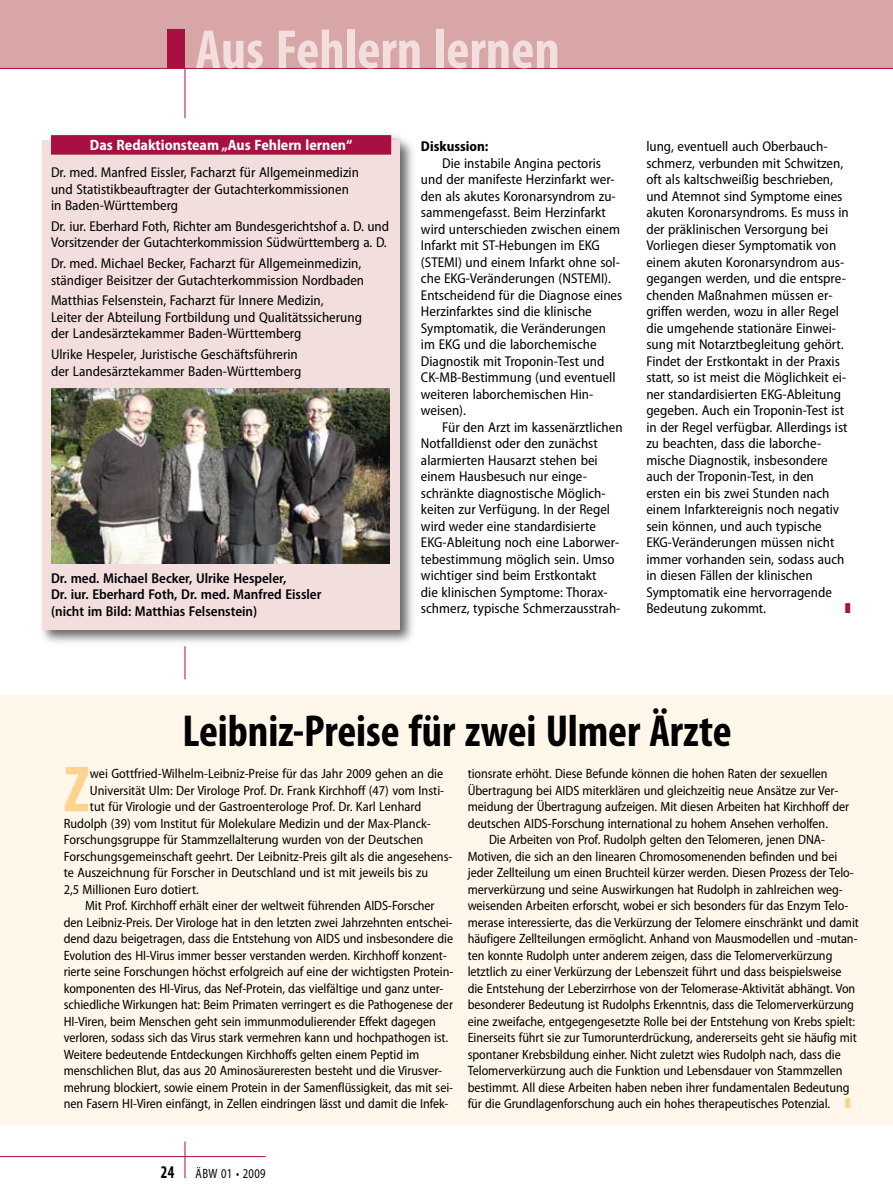
<style>
.page{position:relative;width:893px;height:1191px;background:#fff}
.page>*{position:absolute;margin:0;border:0;box-sizing:border-box;transform-origin:0 0}
.t1{font:700 condensed 66px "Myriad Pro";color:#fdd48f}
.t2{font:700 condensed 55.5px "Myriad Pro";color:#f1dedd}
.t3{font:700 condensed 45px "Myriad Pro";letter-spacing:-.005em;color:#000}
.t4{font:700 semi-condensed 15px "Myriad Pro";color:#fff}
.t5{font:semi-condensed 14.25px/16.5px "Myriad Pro";color:#000}
.t6{font:600 semi-condensed 14.25px/16.5px "Myriad Pro";color:#000}
.t7{font:700 semi-condensed 14.25px "Myriad Pro";color:#000}
.t8{font:14.25px "Zapf Dingbats Std";color:#a81042;scale:.5 1}
.t9{font:semi-condensed 13.5px "Myriad Pro";letter-spacing:-.005em;color:#000}
.t10{font:semi-condensed 13.5px "Myriad Pro";letter-spacing:.03em;color:#000;scale:.85 1}
.s1{color:#fdd48f}
.s2{font-weight:700;font-stretch:condensed;font-size:18px}
</style>
<div class="page">
<div style="left:0;top:696px;width:893px;height:429px;background:#fff7e9"></div>
<hr style="left:185px;top:1141px;width:1px;height:37px;background:#a81042">
<hr style="left:185px;top:646px;width:1px;height:33px;background:#a81042">
<hr style="left:185px;top:30px;width:1px;height:88px;background:#a81042">
<div style="left:0;top:0;width:893px;height:68px;background:#d9a6a7"></div>
<div style="left:168px;top:30px;width:17px;height:38px;background:#a81042"></div>
<hr style="left:0;top:68px;width:893px;height:1px;background:#a81042">
<hr style="left:0;top:1156px;width:266px;height:1px;background:#a81042">
<div style="left:39px;top:131px;width:378px;height:515px;background:#000;opacity:.6"></div>
<div style="left:43px;top:140px;width:357px;height:490px;background:#f1dedd"></div>
<div style="left:51px;top:135px;width:340px;height:20px;background:#a81042"></div>
<img style="left:51px;top:389px;width:338px;height:175px">
<h2 class="t2" style="left:196px;top:15px;width:366px">Aus Fehlern lernen</h2>
<p class="t4" style="left:90px;top:137px;width:264px">Das Redaktionsteam „Aus Fehlern lernen“</p>
<p class="t5" style="left:51px;top:164px;width:309px">Dr. med. Manfred Eissler, Facharzt für Allgemeinmedizin und Statistikbeauftragter der Gutachterkommissionen in Baden-Württemberg</p>
<p class="t5" style="left:51px;top:218px;width:340px">Dr. iur. Eberhard Foth, Richter am Bundesgerichtshof a. D. und<br>Vorsitzender der Gutachterkommission Südwürttemberg a. D.</p>
<p class="t5" style="left:51px;top:255px;width:315px">Dr. med. Michael Becker, Facharzt für Allgemeinmedizin, ständiger Beisitzer der Gutachterkommission Nordbaden</p>
<p class="t5" style="left:51px;top:293px;width:312px">Matthias Felsenstein, Facharzt für Innere Medizin,<br>Leiter der Abteilung Fortbildung und Qualitätssicherung der Landesärztekammer Baden-Württemberg</p>
<p class="t5" style="left:51px;top:346px;width:252px">Ulrike Hespeler, Juristische Geschäftsführerin der Landesärztekammer Baden-Württemberg</p>
<p class="t6" style="left:51px;top:570px;width:272px">Dr. med. Michael Becker, Ulrike Hespeler,<br>Dr. iur. Eberhard Foth, Dr. med. Manfred Eissler (nicht im Bild: Matthias Felsenstein)</p>
<p class="t7" style="left:421px;top:138px;width:69px">Diskussion:</p>
<p class="t5" style="left:421px;top:155px;width:203px;text-indent:21px">Die instabile Angina pectoris und der manifeste Herzinfarkt wer&shy;den als akutes Koronarsyndrom zu&shy;sammengefasst. Beim Herzinfarkt wird unterschieden zwischen einem<br>Infarkt mit ST-Hebungen im EKG (STEMI) und einem Infarkt ohne sol&shy;che EKG-Veränderungen (NSTEMI).<br>Entscheidend für die Diagnose eines<br>Herzinfarktes sind die klinische<br>Symptomatik, die Veränderungen im EKG und die laborchemische<br>Diagnostik mit Troponin-Test und<br>CK-MB-Bestimmung (und eventuell weiteren laborchemischen Hin&shy;weisen).</p>
<p class="t5" style="left:421px;top:419px;width:203px;text-indent:21px">Für den Arzt im kassenärztlichen Notfalldienst oder den zunächst alarmierten Hausarzt stehen bei einem Hausbesuch nur einge&shy;schränkte diagnostische Möglich&shy;keiten zur Verfügung. In der Regel wird weder eine standardisierte EKG-Ableitung noch eine Laborwer&shy;tebestimmung möglich sein. Umso wichtiger sind beim Erstkontakt<br>die klinischen Symptome: Thorax&shy;schmerz, typische Schmerzausstrah-</p>
<p class="t5" style="left:646px;top:138px;width:204px">lung, eventuell auch Oberbauch&shy;schmerz, verbunden mit Schwitzen, oft als kaltschweißig beschrieben, und Atemnot sind Symptome eines akuten Koronarsyndroms. Es muss in der präklinischen Versorgung bei Vorliegen dieser Symptomatik von einem akuten Koronarsyndrom aus&shy;gegangen werden, und die entspre&shy;chenden Maßnahmen müssen er&shy;griffen werden, wozu in aller Regel die umgehende stationäre Einwei&shy;sung mit Notarztbegleitung gehört.<br>Findet der Erstkontakt in der Praxis statt, so ist meist die Möglichkeit ei&shy;ner standardisierten EKG-Ableitung gegeben. Auch ein Troponin-Test ist in der Regel verfügbar. Allerdings ist zu beachten, dass die laborche&shy;mische Diagnostik, insbesondere auch der Troponin-Test, in den ersten ein bis zwei Stunden nach einem Infarktereignis noch negativ sein können, und auch typische EKG-Veränderungen müssen nicht immer vorhanden sein, sodass auch in diesen Fällen der klinischen Symptomatik eine hervorragende Bedeutung zukommt.</p>
<p class="t8" style="left:845px;top:601px;width:12px">■</p>
<h3 class="t3" style="left:183px;top:703px;width:550px">Leibniz-Preise für zwei Ulmer Ärzte</h3>
<h1 class="t1" style="left:64px;top:748px;width:27px">Z</h1>
<p class="t9" style="left:90px;top:766px;width:355px">wei Gottfried-Wilhelm-Leibniz-Preise für das Jahr 2009 gehen an die</p>
<p class="t9" style="left:90px;top:783px;width:356px">Universität Ulm: Der Virologe Prof. Dr. Frank Kirchhoff (47) vom Insti-</p>
<p class="t9" style="left:90px;top:799px;width:333px">tut für Virologie und der Gastroenterologe Prof. Dr. Karl Lenhard</p>
<p class="t9" style="left:64px;top:816px;width:368px">Rudolph (39) vom Institut für Molekulare Medizin und der Max-Planck-</p>
<p class="t9" style="left:64px;top:832px;width:361px">Forschungsgruppe für Stammzellalterung wurden von der Deutschen</p>
<p class="t9" style="left:64px;top:849px;width:390px">Forschungsgemeinschaft geehrt. Der Leibnitz-Preis gilt als die angesehens-</p>
<p class="t9" style="left:64px;top:865px;width:366px">te Auszeichnung für Forscher in Deutschland und ist mit jeweils bis zu</p>
<p class="t9" style="left:64px;top:882px;width:136px">2,5 Millionen Euro dotiert.</p>
<p class="t9" style="left:85px;top:898px;width:351px">Mit Prof. Kirchhoff erhält einer der weltweit führenden AIDS-Forscher</p>
<p class="t9" style="left:64px;top:915px;width:390px">den Leibniz-Preis. Der Virologe hat in den letzten zwei Jahrzehnten entschei-</p>
<p class="t9" style="left:64px;top:931px;width:391px">dend dazu beigetragen, dass die Entstehung von AIDS und insbesondere die</p>
<p class="t9" style="left:64px;top:948px;width:384px">Evolution des HI-Virus immer besser verstanden werden. Kirchhoff konzent-</p>
<p class="t9" style="left:64px;top:964px;width:391px">rierte seine Forschungen höchst erfolgreich auf eine der wichtigsten Protein-</p>
<p class="t9" style="left:64px;top:981px;width:381px">komponenten des HI-Virus, das Nef-Protein, das vielfältige und ganz unter-</p>
<p class="t9" style="left:64px;top:997px;width:391px">schiedliche Wirkungen hat: Beim Primaten verringert es die Pathogenese der</p>
<p class="t9" style="left:64px;top:1014px;width:374px">HI-Viren, beim Menschen geht sein immunmodulierender Effekt dagegen</p>
<p class="t9" style="left:64px;top:1030px;width:386px">verloren, sodass sich das Virus stark vermehren kann und hochpathogen ist.</p>
<p class="t9" style="left:64px;top:1047px;width:357px">Weitere bedeutende Entdeckungen Kirchhoffs gelten einem Peptid im</p>
<p class="t9" style="left:64px;top:1063px;width:380px">menschlichen Blut, das aus 20 Aminosäureresten besteht und die Virusver-</p>
<p class="t9" style="left:64px;top:1080px;width:391px">mehrung blockiert, sowie einem Protein in der Samenflüssigkeit, das mit sei-</p>
<p class="t9" style="left:64px;top:1096px;width:386px">nen Fasern HI-Viren einfängt, in Zellen eindringen lässt und damit die Infek-</p>
<p class="t9" style="left:468px;top:766px;width:361px">tionsrate erhöht. Diese Befunde können die hohen Raten der sexuellen</p>
<p class="t9" style="left:468px;top:783px;width:372px">Übertragung bei AIDS miterklären und gleichzeitig neue Ansätze zur Ver-</p>
<p class="t9" style="left:468px;top:799px;width:383px">meidung der Übertragung aufzeigen. Mit diesen Arbeiten hat Kirchhoff der</p>
<p class="t9" style="left:468px;top:816px;width:362px">deutschen AIDS-Forschung international zu hohem Ansehen verholfen.</p>
<p class="t9" style="left:489px;top:832px;width:337px">Die Arbeiten von Prof. Rudolph gelten den Telomeren, jenen DNA-</p>
<p class="t9" style="left:468px;top:849px;width:371px">Motiven, die sich an den linearen Chromosomenenden befinden und bei</p>
<p class="t9" style="left:468px;top:865px;width:388px">jeder Zellteilung um einen Bruchteil kürzer werden. Diesen Prozess der Telo-</p>
<p class="t9" style="left:468px;top:882px;width:377px">merverkürzung und seine Auswirkungen hat Rudolph in zahlreichen weg-</p>
<p class="t9" style="left:468px;top:898px;width:382px">weisenden Arbeiten erforscht, wobei er sich besonders für das Enzym Telo-</p>
<p class="t9" style="left:468px;top:915px;width:393px">merase interessierte, das die Verkürzung der Telomere einschränkt und damit</p>
<p class="t9" style="left:468px;top:931px;width:391px">häufigere Zellteilungen ermöglicht. Anhand von Mausmodellen und -mutan-</p>
<p class="t9" style="left:468px;top:948px;width:366px">ten konnte Rudolph unter anderem zeigen, dass die Telomerverkürzung</p>
<p class="t9" style="left:468px;top:964px;width:375px">letztlich zu einer Verkürzung der Lebenszeit führt und dass beispielsweise</p>
<p class="t9" style="left:468px;top:981px;width:389px">die Entstehung der Leberzirrhose von der Telomerase-Aktivität abhängt. Von</p>
<p class="t9" style="left:468px;top:997px;width:388px">besonderer Bedeutung ist Rudolphs Erkenntnis, dass die Telomerverkürzung</p>
<p class="t9" style="left:468px;top:1014px;width:389px">eine zweifache, entgegengesetzte Rolle bei der Entstehung von Krebs spielt:</p>
<p class="t9" style="left:468px;top:1030px;width:391px">Einerseits führt sie zur Tumorunterdrückung, andererseits geht sie häufig mit</p>
<p class="t9" style="left:468px;top:1047px;width:374px">spontaner Krebsbildung einher. Nicht zuletzt wies Rudolph nach, dass die</p>
<p class="t9" style="left:468px;top:1063px;width:376px">Telomerverkürzung auch die Funktion und Lebensdauer von Stammzellen</p>
<p class="t9" style="left:468px;top:1080px;width:383px">bestimmt. All diese Arbeiten haben neben ihrer fundamentalen Bedeutung</p>
<p class="t9" style="left:468px;top:1096px;width:384px">für die Grundlagenforschung auch ein hohes therapeutisches Potenzial. <span class="s1">■</span></p>
<p class="t10" style="left:161px;top:1166px;width:125px"><span class="s2">24</span> ÄBW 01 • 2009</p>
</div>
